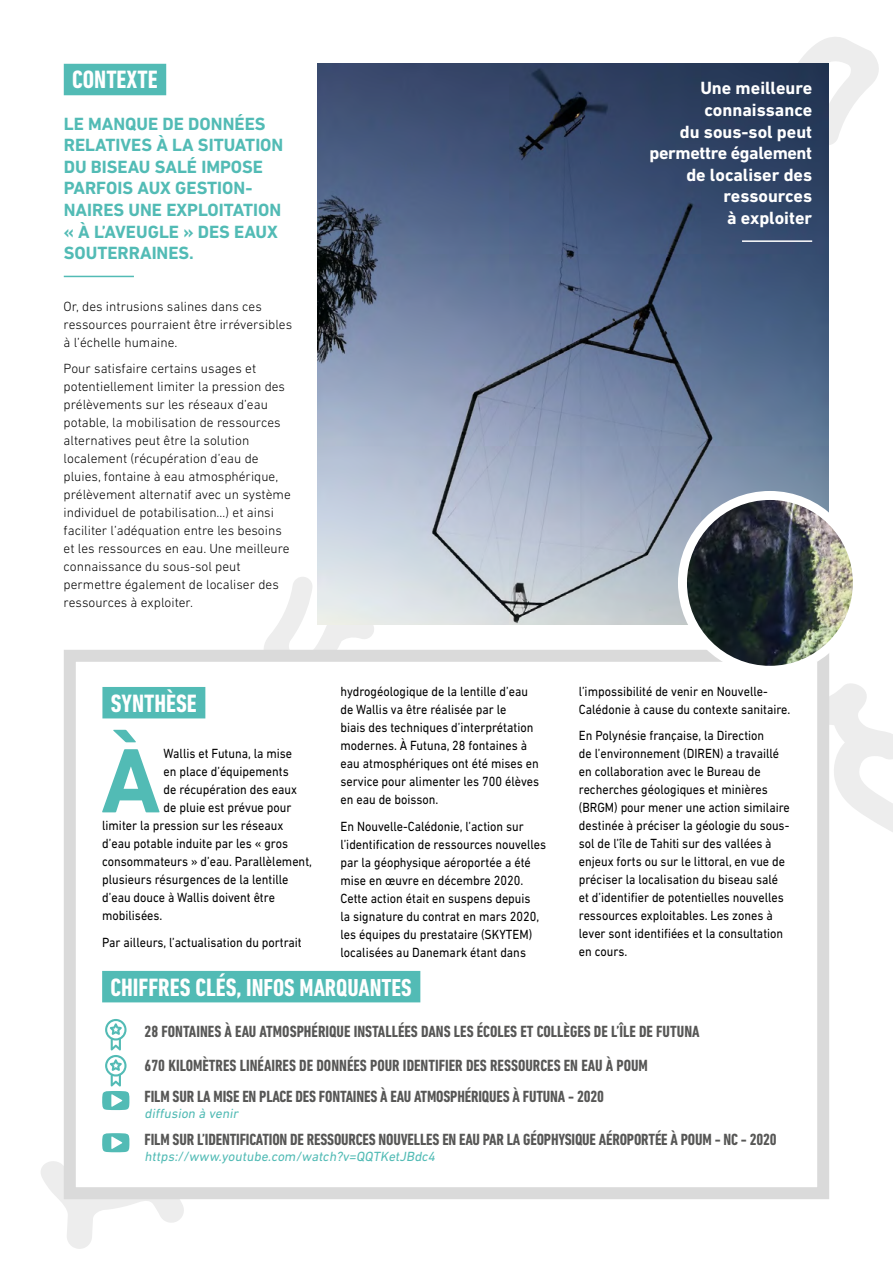
<style>
.page{position:relative;width:893px;height:1263px;background:#fff}
.page>*{position:absolute;margin:0;border:0;box-sizing:border-box;transform-origin:0 0}
.t1{font:700 92.85px "DIN Next LT Pro";color:#52bbb5}
.t2{font:700 condensed 25.5px "DIN Next LT Pro";color:#fff}
.t3{font:700 condensed 24.9px "DIN Next LT Pro";color:#fff}
.t4{font:700 18px/21.6px "DIN Next LT Pro";color:#52bbb5}
.t5{font:700 18px/21.6px "DIN Next LT Pro";color:#fff;text-align:right}
.t6{font:700 condensed 16.5px/33.8px "DIN Next LT Pro";letter-spacing:-.01em;color:#575756}
.t7{font:13.5px/18px "DIN Next LT Pro";color:#000;scale:.91 1}
.t8{font:300 13.5px/18px "DIN Next LT Pro";color:#000}
.t9{font:italic 13.5px "DIN Next LT Pro";color:#52bbb5}
.s1{font-size:25.5px}
</style>
<div class="page">
<svg style="left:755px;top:37px;width:124px;height:108px"></svg>
<svg style="left:263px;top:576px;width:111px;height:74px"></svg>
<svg style="left:829px;top:683px;width:64px;height:149px"></svg>
<div style="left:64px;top:650px;width:765px;height:549px;background:#fff;border:12px solid #dadada"></div>
<div style="left:64px;top:64px;width:102px;height:31px;background:#52bbb5"></div>
<img style="left:318px;top:64px;width:511px;height:560px">
<div style="left:102px;top:687px;width:103px;height:31px;background:#52bbb5"></div>
<hr style="left:742px;top:240px;width:70px;height:2px;background:#fff">
<hr style="left:64px;top:276px;width:70px;height:1px;background:#52bbb5">
<div style="left:102px;top:971px;width:318px;height:31px;background:#52bbb5"></div>
<img style="left:682px;top:495px;width:170px;height:175px">
<div style="left:678px;top:491px;width:184px;height:184px;border:9px solid #fff;border-radius:50%"></div>
<svg style="left:102px;top:1019px;width:28px;height:91px"></svg>
<svg style="left:41px;top:1133px;width:143px;height:116px"></svg>
<h2 class="t2" style="left:72px;top:65px;width:87px">CONTEXTE</h2>
<h3 class="t4" style="left:64px;top:113px;width:221px">LE MANQUE DE DONNÉES<br>RELATIVES À LA SITUATION<br>DU BISEAU SALÉ IMPOSE<br>PARFOIS AUX GESTION-<br>NAIRES UNE EXPLOITATION « À L’AVEUGLE » DES EAUX<br>SOUTERRAINES.</h3>
<p class="t8" style="left:64px;top:297px;width:230px">Or, des intrusions salines dans ces ressources pourraient être irréversibles à l’échelle humaine.</p>
<p class="t8" style="left:64px;top:359px;width:229px">Pour satisfaire certains usages et potentiellement limiter la pression des prélèvements sur les réseaux d’eau potable, la mobilisation de ressources alternatives peut être la solution localement (récupération d’eau de pluies, fontaine à eau atmosphérique, prélèvement alternatif avec un système individuel de potabilisation…) et ainsi faciliter l’adéquation entre les besoins et les ressources en eau. Une meilleure connaissance du sous-sol peut permettre également de localiser des ressources à exploiter.</p>
<h2 class="t2" style="left:111px;top:688px;width:87px">SYNTHÈSE</h2>
<h1 class="t1" style="left:101px;top:726px;width:61px">À</h1>
<p class="t7" style="left:164px;top:745px;width:143px">Wallis et Futuna, la mise</p>
<p class="t7" style="left:164px;top:763px;width:139px">en place d’équipements</p>
<p class="t7" style="left:164px;top:781px;width:148px">de récupération des eaux</p>
<p class="t7" style="left:164px;top:799px;width:142px">de pluie est prévue pour</p>
<p class="t7" style="left:102px;top:817px;width:201px">limiter la pression sur les réseaux</p>
<p class="t7" style="left:102px;top:835px;width:206px">d’eau potable induite par les « gros</p>
<p class="t7" style="left:102px;top:853px;width:232px">consommateurs » d’eau. Parallèlement,</p>
<p class="t7" style="left:102px;top:871px;width:206px">plusieurs résurgences de la lentille</p>
<p class="t7" style="left:102px;top:889px;width:191px">d’eau douce à Wallis doivent être</p>
<p class="t7" style="left:102px;top:907px;width:68px">mobilisées.</p>
<p class="t7" style="left:102px;top:933px;width:221px">Par ailleurs, l’actualisation du portrait</p>
<p class="t7" style="left:340px;top:682px;width:220px">hydrogéologique de la lentille d’eau de Wallis va être réalisée par le<br>biais des techniques d’interprétation modernes. À Futuna, 28 fontaines à eau atmosphériques ont été mises en service pour alimenter les 700 élèves en eau de boisson.</p>
<p class="t7" style="left:340px;top:817px;width:228px">En Nouvelle-Calédonie, l’action sur l’identification de ressources nouvelles par la géophysique aéroportée a été mise en œuvre en décembre 2020.<br>Cette action était en suspens depuis<br>la signature du contrat en mars 2020, les équipes du prestataire (SKYTEM) localisées au Danemark étant dans</p>
<h3 class="t3" style="left:111px;top:973px;width:303px"><span class="s1">CHIFFRES CLÉS,</span> INFOS MARQUANTES</h3>
<h3 class="t5" style="left:650px;top:77px;width:164px">Une meilleure connaissance<br>du sous-sol peut permettre également de localiser des ressources<br>à exploiter</h3>
<p class="t7" style="left:579px;top:682px;width:234px">l’impossibilité de venir en Nouvelle-<br>Calédonie à cause du contexte sanitaire.</p>
<p class="t7" style="left:579px;top:727px;width:233px">En Polynésie française, la Direction<br>de l’environnement (DIREN) a travaillé en collaboration avec le Bureau de recherches géologiques et minières (BRGM) pour mener une action similaire destinée à préciser la géologie du sous&shy;sol de l’île de Tahiti sur des vallées à enjeux forts ou sur le littoral, en vue de préciser la localisation du biseau salé et d’identifier de potentielles nouvelles ressources exploitables. Les zones à lever sont identifiées et la consultation en cours.</p>
<p class="t6" style="left:145px;top:1015px;width:556px">28 FONTAINES À EAU ATMOSPHÉRIQUE INSTALLÉES DANS LES ÉCOLES ET COLLÈGES DE L’ÎLE DE FUTUNA<br>670 KILOMÈTRES LINÉAIRES DE DONNÉES POUR IDENTIFIER DES RESSOURCES EN EAU À POUM</p>
<p class="t6" style="left:145px;top:1079px;width:461px">FILM SUR LA MISE EN PLACE DES FONTAINES À EAU ATMOSPHÉRIQUES À FUTUNA - 2020</p>
<p class="t9" style="left:145px;top:1106px;width:98px">diffusion à venir</p>
<p class="t6" style="left:145px;top:1122px;width:634px">FILM SUR L’IDENTIFICATION DE RESSOURCES NOUVELLES EN EAU PAR LA GÉOPHYSIQUE AÉROPORTÉE À POUM - NC - 2020</p>
<p class="t9" style="left:145px;top:1149px;width:295px">https://www.youtube.com/watch?v=QQTKetJBdc4</p>
</div>
